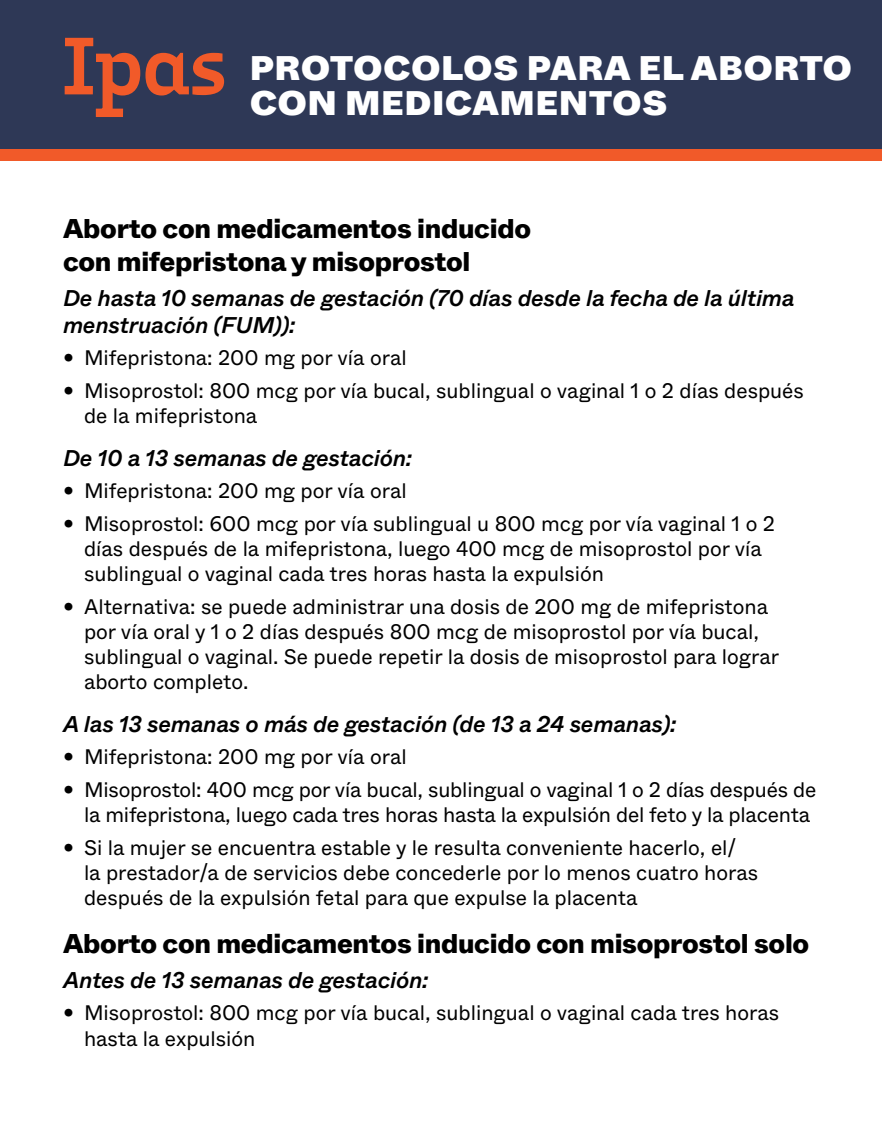
<style>
.page{position:relative;width:882px;height:1134px;background:#fff}
.page>*{position:absolute;margin:0;border:0;box-sizing:border-box;transform-origin:0 0}
.t1{font:900 34.3px/35px "ABC Whyte";letter-spacing:.03em;color:#fff}
.head_SP{font:800 27.3px/32.6px "ABC Whyte";letter-spacing:-.01em;color:#000}
.subhead_SP{font:italic 500 22.75px/27.3px "ABC Whyte";letter-spacing:-.01em;color:#000}
.bullet_SP{font:21px/25.2px "ABC Whyte";color:#000}
</style>
<div class="page">
<div style="left:0;top:19px;width:882px;height:142px;background:#f15a29"></div>
<div style="left:0;top:0;width:882px;height:149px;background:#2e3856"></div>
<svg style="left:65px;top:38px;width:159px;height:79px"></svg>
<p class="t1" style="left:250px;top:51px;width:603px">PROTOCOLOS PARA EL ABORTO<br>CON MEDICAMENTOS</p>
<p class="head_SP" style="left:63px;top:213px;width:470px">Aborto con medicamentos inducido con mifepristona y misoprostol</p>
<p class="subhead_SP" style="left:63px;top:284px;width:733px">De hasta 10 semanas de gestación (70 días desde la fecha de la última menstruación (FUM)):</p>
<p class="bullet_SP" style="left:63px;top:345px;width:345px">• Mifepristona: 200 mg por vía oral</p>
<p class="bullet_SP" style="left:84px;top:378px;width:721px;text-indent:-21px">• Misoprostol: 800 mcg por vía bucal, sublingual o vaginal 1 o 2 días después de la mifepristona</p>
<p class="subhead_SP" style="left:63px;top:444px;width:351px">De 10 a 13 semanas de gestación:</p>
<p class="bullet_SP" style="left:63px;top:478px;width:345px">• Mifepristona: 200 mg por vía oral</p>
<p class="bullet_SP" style="left:84px;top:511px;width:693px;text-indent:-21px">• Misoprostol: 600 mcg por vía sublingual u 800 mcg por vía vaginal 1 o 2 días después de la mifepristona, luego 400 mcg de misoprostol por vía sublingual o vaginal cada tres horas hasta la expulsión</p>
<p class="bullet_SP" style="left:84px;top:594px;width:697px;text-indent:-21px">• Alternativa: se puede administrar una dosis de 200 mg de mifepristona por vía oral y 1 o 2 días después 800 mcg de misoprostol por vía bucal, sublingual o vaginal. Se puede repetir la dosis de misoprostol para lograr aborto completo.</p>
<p class="subhead_SP" style="left:63px;top:710px;width:615px">A las 13 semanas o más de gestación (de 13 a 24 semanas):</p>
<p class="bullet_SP" style="left:63px;top:744px;width:345px">• Mifepristona: 200 mg por vía oral</p>
<p class="bullet_SP" style="left:63px;top:777px;width:755px;text-align:right">• Misoprostol: 400 mcg por vía bucal, sublingual o vaginal 1 o 2 días después de la mifepristona, luego cada tres horas hasta la expulsión del feto y la placenta</p>
<p class="bullet_SP" style="left:84px;top:835px;width:676px;text-indent:-21px">• Si la mujer se encuentra estable y le resulta conveniente hacerlo, el/ la prestador/a de servicios debe concederle por lo menos cuatro horas después de la expulsión fetal para que expulse la placenta</p>
<p class="head_SP" style="left:63px;top:928px;width:748px">Aborto con medicamentos inducido con misoprostol solo</p>
<p class="subhead_SP" style="left:63px;top:967px;width:367px">Antes de 13 semanas de gestación:</p>
<p class="bullet_SP" style="left:84px;top:1001px;width:697px;text-indent:-21px">• Misoprostol: 800 mcg por vía bucal, sublingual o vaginal cada tres horas hasta la expulsión</p>
</div>
